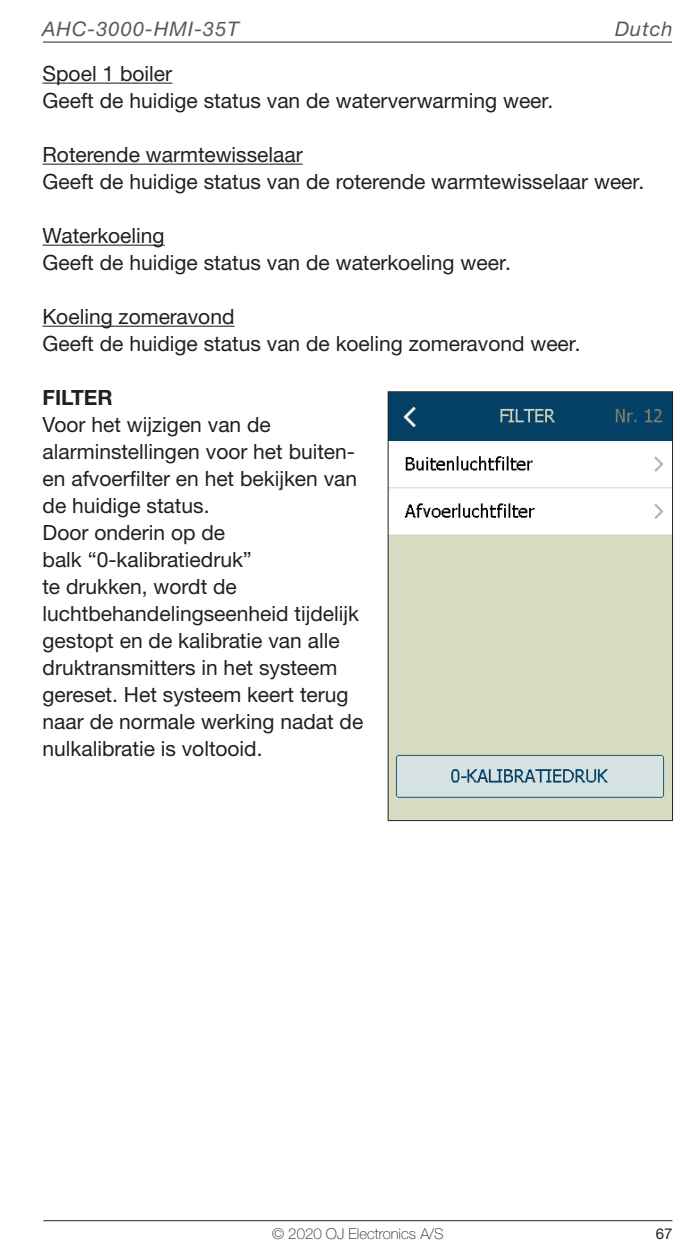
<style>
.page{position:relative;width:698px;height:1259px;background:#fff}
.page>*{position:absolute;margin:0;border:0;box-sizing:border-box;transform-origin:0 0}
.t1{font:21px/27px "Helvetica Neue LTW1 G";color:#231f20}
.t2{font:700 21px "Helvetica Neue LTW1 G";color:#231f20}
.t3{font:italic 20.1px "Helvetica Neue LTW1 G";letter-spacing:.05em;color:#57585a}
.t4{font:100 15px "Helvetica Neue LTW1 G";color:#231f20}
.t5{font:15px "Helvetica Neue LTW1 G";color:#231f20}
</style>
<div class="page">
<hr style="left:43px;top:42px;width:628px;height:1px;background:#231f20">
<hr style="left:43px;top:1220px;width:629px;height:1px;background:#231f20">
<hr style="left:43px;top:83px;width:129px;height:1px;background:#231f20">
<hr style="left:43px;top:164px;width:260px;height:1px;background:#231f20">
<hr style="left:43px;top:245px;width:122px;height:1px;background:#231f20">
<hr style="left:43px;top:326px;width:191px;height:1px;background:#231f20">
<img style="left:389px;top:393px;width:281px;height:426px">
<div style="left:387px;top:391px;width:285px;height:430px;border:1px solid #231f20"></div>
<p class="t3" style="left:42px;top:16px;width:198px">AHC-3000-HMI-35T</p>
<p class="t3" style="left:614px;top:16px;width:59px">Dutch</p>
<p class="t1" style="left:43px;top:60px;width:512px">Spoel 1 boiler<br>Geeft de huidige status van de waterverwarming weer.</p>
<p class="t1" style="left:43px;top:141px;width:603px">Roterende warmtewisselaar<br>Geeft de huidige status van de roterende warmtewisselaar weer.</p>
<p class="t1" style="left:43px;top:222px;width:469px">Waterkoeling<br>Geeft de huidige status van de waterkoeling weer.</p>
<p class="t1" style="left:43px;top:303px;width:539px">Koeling zomeravond<br>Geeft de huidige status van de koeling zomeravond weer.</p>
<p class="t2" style="left:43px;top:385px;width:72px">FILTER</p>
<p class="t1" style="left:43px;top:411px;width:322px">Voor het wijzigen van de alarminstellingen voor het buiten&shy;en afvoerfilter en het bekijken van de huidige status.<br>Door onderin op de<br>balk “0-kalibratiedruk”<br>te drukken, wordt de luchtbehandelingseenheid tijdelijk gestopt en de kalibratie van alle druktransmitters in het systeem gereset. Het systeem keert terug naar de normale werking nadat de nulkalibratie is voltooid.</p>
<p class="t4" style="left:272px;top:1225px;width:173px">© 2020 OJ Electronics A/S</p>
<p class="t5" style="left:655px;top:1224px;width:18px">67</p>
</div>
